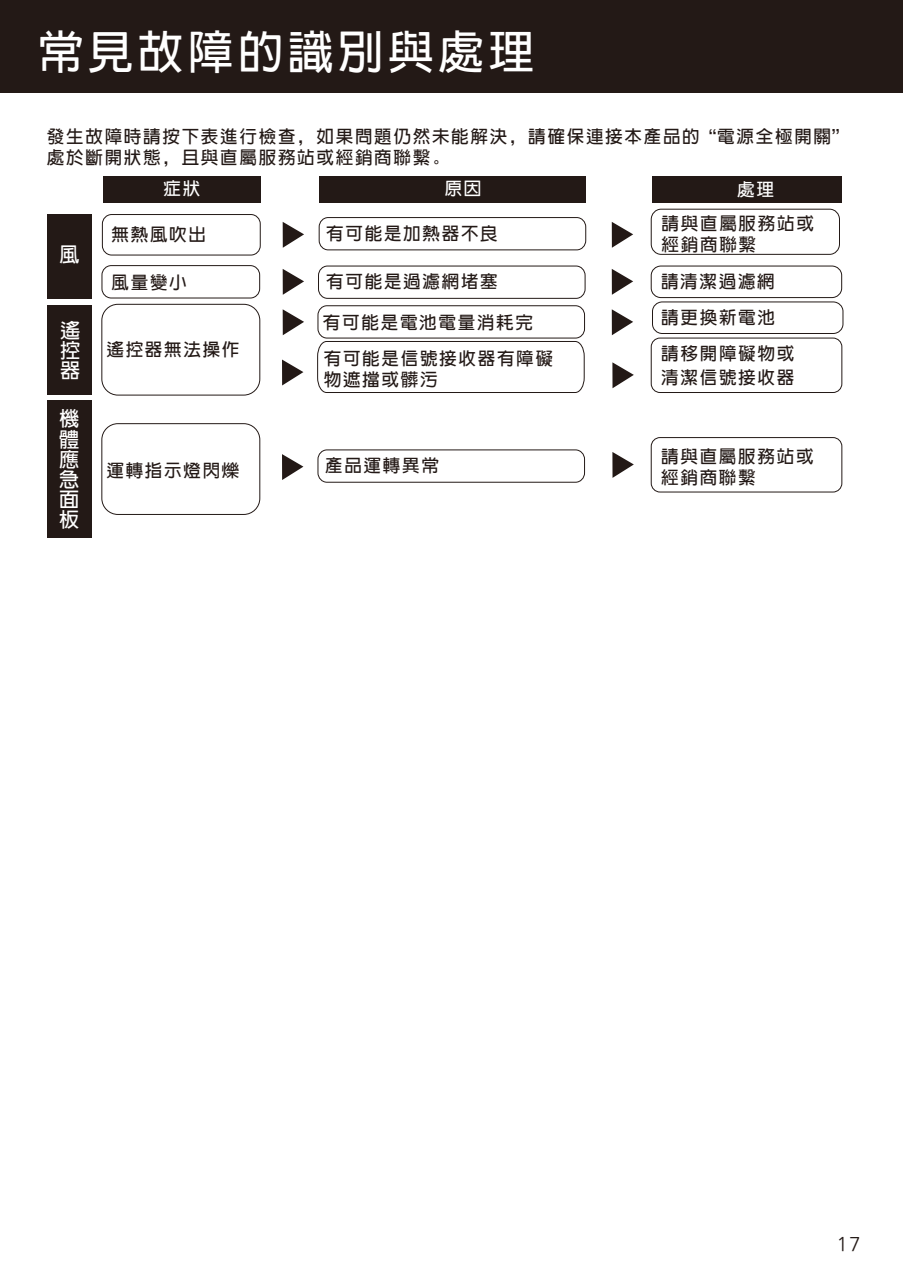
<style>
.page{position:relative;width:903px;height:1275px;background:#fff}
.page>*{position:absolute;margin:0;border:0;box-sizing:border-box;transform-origin:0 0}
.t1{font:700 45.5px "New Gothic";letter-spacing:.1em;color:#fff}
.t2{font:700 20.12px/20.1px "New Gothic";color:#fff;text-align:justify}
.t3{font:700 17.5px/21px "New Gothic";letter-spacing:.1em;color:#231916}
.t4{font:700 17.5px "New Gothic";color:#fff}
.t5{font:17.5px "PUD Sans serif R";color:#231916}
.s1{font-family:"Sim Hei";font-weight:400}
</style>
<div class="page">
<div style="left:47px;top:400px;width:44px;height:138px;background:#231916"></div>
<div style="left:0;top:0;width:903px;height:92px;background:#231916"></div>
<div style="left:651px;top:209px;width:189px;height:46px;border:1px solid #231916;border-radius:10px"></div>
<svg style="left:283px;top:222px;width:21px;height:26px"></svg>
<svg style="left:283px;top:309px;width:21px;height:26px"></svg>
<svg style="left:282px;top:360px;width:21px;height:25px"></svg>
<svg style="left:612px;top:222px;width:21px;height:26px"></svg>
<svg style="left:612px;top:309px;width:21px;height:26px"></svg>
<svg style="left:612px;top:362px;width:22px;height:26px"></svg>
<div style="left:102px;top:214px;width:159px;height:42px;border:1px solid #231916;border-radius:9px"></div>
<div style="left:101px;top:265px;width:159px;height:33px;border:1px solid #231916;border-radius:9px"></div>
<div style="left:318px;top:266px;width:267px;height:33px;border:1px solid #231916;border-radius:9px"></div>
<svg style="left:283px;top:269px;width:21px;height:26px"></svg>
<svg style="left:612px;top:269px;width:21px;height:26px"></svg>
<div style="left:651px;top:266px;width:191px;height:32px;border:1px solid #231916;border-radius:10px"></div>
<div style="left:103px;top:176px;width:158px;height:27px;background:#231916"></div>
<div style="left:652px;top:176px;width:190px;height:27px;background:#231916"></div>
<div style="left:319px;top:176px;width:267px;height:27px;background:#231916"></div>
<div style="left:47px;top:214px;width:44px;height:85px;background:#231916"></div>
<div style="left:48px;top:305px;width:44px;height:90px;background:#231916"></div>
<div style="left:651px;top:338px;width:191px;height:55px;border:1px solid #231916;border-radius:9px"></div>
<div style="left:101px;top:304px;width:159px;height:92px;border:1px solid #231916;border-radius:16px"></div>
<div style="left:319px;top:217px;width:267px;height:33px;border:1px solid #231916;border-radius:9px"></div>
<div style="left:317px;top:305px;width:268px;height:34px;border:1px solid #231916;border-radius:9px"></div>
<svg style="left:317px;top:341px;width:268px;height:52px"></svg>
<div style="left:652px;top:301px;width:191px;height:33px;border:1px solid #231916;border-radius:10px"></div>
<svg style="left:282px;top:454px;width:21px;height:26px"></svg>
<svg style="left:612px;top:452px;width:22px;height:26px"></svg>
<div style="left:651px;top:437px;width:191px;height:55px;border:1px solid #231916;border-radius:9px"></div>
<div style="left:101px;top:423px;width:159px;height:92px;border:1px solid #231916;border-radius:16px"></div>
<div style="left:317px;top:449px;width:268px;height:34px;border:1px solid #231916;border-radius:9px"></div>
<h1 class="t1" style="left:38px;top:29px;width:497px">常見故障的識別與處理</h1>
<p class="t3" style="left:47px;top:126px;width:803px">發生故障時請按下表進行檢查<span class="s1">，</span>如果問題仍然未能解決<span class="s1">，</span>請確保連接本產品的<span class="s1">“</span>電源全極開關<span class="s1">”</span>處於斷開狀態<span class="s1">，</span>且與直屬服務站或經銷商聯繫<span class="s1">。</span></p>
<p class="t2" style="left:59px;top:244px;width:22px">風</p>
<p class="t2" style="left:60px;top:320px;width:22px">遙控器</p>
<p class="t2" style="left:59px;top:409px;width:22px">機體應急面板</p>
<p class="t4" style="left:163px;top:180px;width:38px">症狀</p>
<p class="t4" style="left:445px;top:180px;width:38px">原因</p>
<p class="t4" style="left:737px;top:181px;width:38px">處理</p>
<p class="t3" style="left:112px;top:224px;width:96px">無熱風吹出</p>
<p class="t3" style="left:112px;top:271px;width:77px">風量變小</p>
<p class="t3" style="left:106px;top:339px;width:134px">遙控器無法操作</p>
<p class="t3" style="left:326px;top:223px;width:173px">有可能是加熱器不良</p>
<p class="t3" style="left:326px;top:271px;width:173px">有可能是過濾網堵塞</p>
<p class="t3" style="left:661px;top:213px;width:154px">請與直屬服務站或經銷商聯繫</p>
<p class="t3" style="left:661px;top:271px;width:115px">請清潔過濾網</p>
<p class="t3" style="left:323px;top:312px;width:211px">有可能是電池電量消耗完</p>
<p class="t3" style="left:661px;top:307px;width:115px">請更換新電池</p>
<p class="t3" style="left:324px;top:348px;width:231px">有可能是信號接收器有障礙物遮擋或髒污</p>
<p class="t3" style="left:661px;top:342px;width:134px;line-height:23.6px">請移開障礙物或清潔信號接收器</p>
<p class="t3" style="left:106px;top:460px;width:134px">運轉指示燈閃爍</p>
<p class="t3" style="left:325px;top:455px;width:115px">產品運轉異常</p>
<p class="t3" style="left:661px;top:446px;width:154px">請與直屬服務站或經銷商聯繫</p>
<p class="t5" style="left:836px;top:1234px;width:25px">17</p>
</div>
